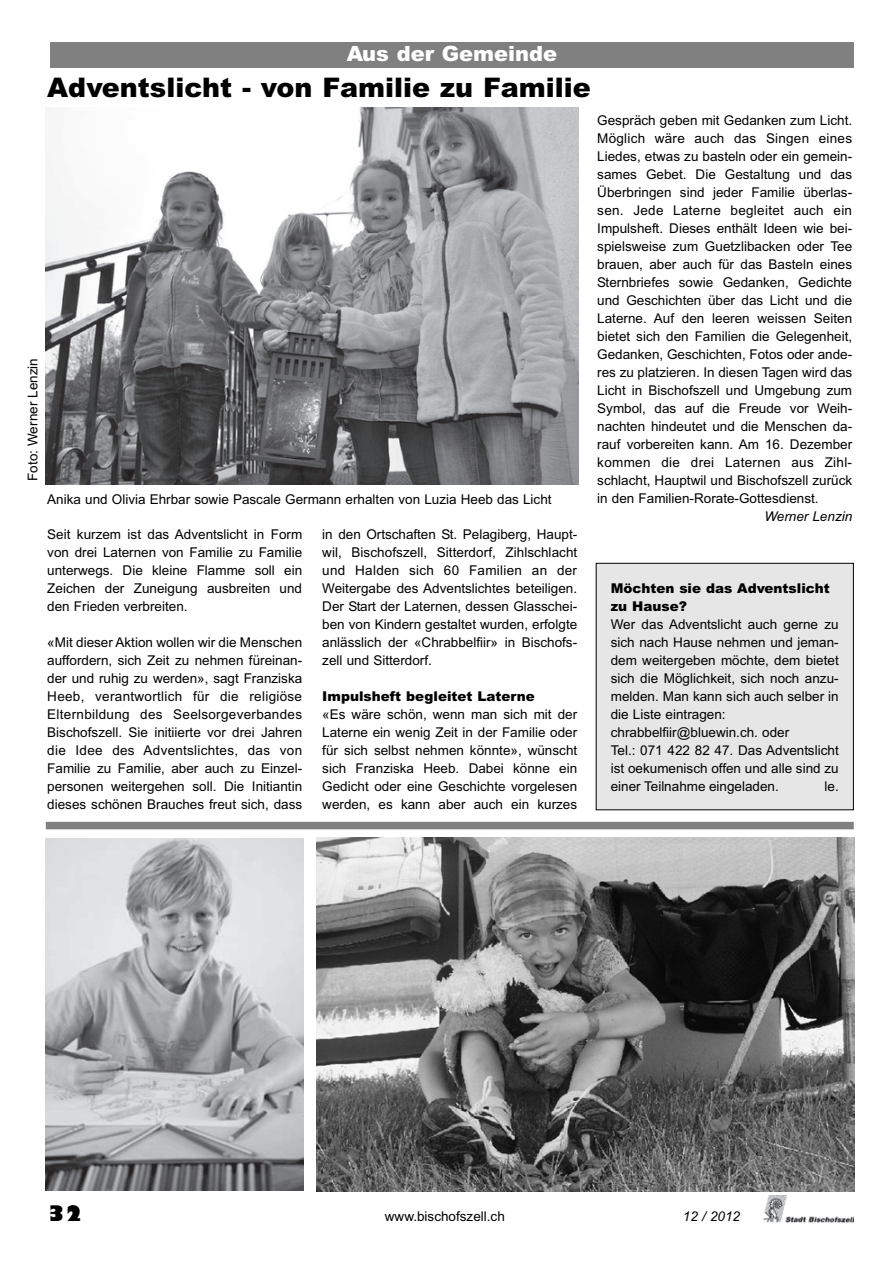
<style>
.page{position:relative;width:893px;height:1263px;background:#fff}
.page>*{position:absolute;margin:0;border:0;box-sizing:border-box;transform-origin:0 0}
.t1{font:900 27px "Arial";color:#000}
.t2{font:900 21px "Arial";color:#fff}
.t3{font:800 21px "Gill Sans";color:#000}
.t4{font:13.5px/18px "Arial";color:#000;text-align:justify}
.t5{font:900 13.5px/18px "Arial";color:#000}
.t6{font:italic 13.5px "Arial";color:#000}
</style>
<div class="page">
<img style="left:763px;top:1195px;width:91px;height:28px">
<div style="left:50px;top:42px;width:804px;height:25px;background:#808080"></div>
<div style="left:596px;top:564px;width:257px;height:245px;background:#e6e6e6"></div>
<div style="left:596px;top:563px;width:258px;height:247px;border:1px solid #000"></div>
<img style="left:46px;top:108px;width:533px;height:376px">
<div style="left:46px;top:822px;width:808px;height:7px;background:#808080"></div>
<img style="left:46px;top:838px;width:258px;height:352px">
<img style="left:316px;top:838px;width:539px;height:353px">
<p class="t4" style="left:24px;top:481px;width:124px;rotate:-90deg">Foto: Werner Lenzin</p>
<h2 class="t2" style="left:347px;top:46px;width:212px">Aus der Gemeinde</h2>
<h1 class="t1" style="left:47px;top:77px;width:545px">Adventslicht - von Familie zu Familie</h1>
<p class="t4" style="left:47px;top:491px;width:506px">Anika und Olivia Ehrbar sowie Pascale Germann erhalten von Luzia Heeb das Licht</p>
<p class="t4" style="left:47px;top:526px;width:256px">Seit kurzem ist das Adventslicht in Form von drei Laternen von Familie zu Familie unterwegs. Die kleine Flamme soll ein Zeichen der Zuneigung ausbreiten und den Frieden verbreiten.</p>
<p class="t4" style="left:47px;top:634px;width:256px">«Mit dieser Aktion wollen wir die Menschen auffordern, sich Zeit zu nehmen füreinan&shy;der und ruhig zu werden», sagt Franziska Heeb, verantwortlich für die religiöse Elternbildung des Seelsorgeverbandes Bischofszell. Sie initiierte vor drei Jahren die Idee des Adventslichtes, das von Familie zu Familie, aber auch zu Einzel&shy;personen weitergehen soll. Die Initiantin dieses schönen Brauches freut sich, dass</p>
<p class="t4" style="left:322px;top:526px;width:257px">in den Ortschaften St. Pelagiberg, Haupt&shy;wil, Bischofszell, Sitterdorf, Zihlschlacht und Halden sich 60 Familien an der Weitergabe des Adventslichtes beteiligen.<br>Der Start der Laternen, dessen Glasschei&shy;ben von Kindern gestaltet wurden, erfolgte anlässlich der «Chrabbelfiir» in Bischofs&shy;zell und Sitterdorf.</p>
<p class="t5" style="left:322px;top:689px;width:214px">Impulsheft begleitet Laterne</p>
<p class="t4" style="left:322px;top:706px;width:256px">«Es wäre schön, wenn man sich mit der Laterne ein wenig Zeit in der Familie oder für sich selbst nehmen könnte», wünscht sich Franziska Heeb. Dabei könne ein Gedicht oder eine Geschichte vorgelesen werden, es kann aber auch ein kurzes</p>
<p class="t4" style="left:597px;top:112px;width:256px">Gespräch geben mit Gedanken zum Licht.<br>Möglich wäre auch das Singen eines Liedes, etwas zu basteln oder ein gemein&shy;sames Gebet. Die Gestaltung und das Überbringen sind jeder Familie überlas&shy;sen. Jede Laterne begleitet auch ein Impulsheft. Dieses enthält Ideen wie bei&shy;spielsweise zum Guetzlibacken oder Tee brauen, aber auch für das Basteln eines Sternbriefes sowie Gedanken, Gedichte und Geschichten über das Licht und die Laterne. Auf den leeren weissen Seiten bietet sich den Familien die Gelegenheit, Gedanken, Geschichten, Fotos oder ande&shy;res zu platzieren. In diesen Tagen wird das Licht in Bischofszell und Umgebung zum Symbol, das auf die Freude vor Weih&shy;nachten hindeutet und die Menschen da&shy;rauf vorbereiten kann. Am 16. Dezember kommen die drei Laternen aus Zihl&shy;schlacht, Hauptwil und Bischofszell zurück in den Familien-Rorate-Gottesdienst.</p>
<p class="t6" style="left:764px;top:511px;width:89px">Werner Lenzin</p>
<p class="t5" style="left:611px;top:581px;width:220px">Möchten sie das Adventslicht zu Hause?</p>
<p class="t4" style="left:611px;top:616px;width:229px;text-align:left">Wer das Adventslicht auch gerne zu sich nach Hause nehmen und jeman&shy;dem weitergeben möchte, dem bietet sich die Möglichkeit, sich noch anzu&shy;melden. Man kann sich auch selber in die Liste eintragen: chrabbelfiir@bluewin.ch. oder<br>Tel.: 071 422 82 47. Das Adventslicht ist oekumenisch offen und alle sind zu einer Teilnahme eingeladen.</p>
<p class="t4" style="left:824px;top:778px;width:16px">le.</p>
<h2 class="t3" style="left:47px;top:1202px;width:37px">32</h2>
<p class="t4" style="left:385px;top:1208px;width:122px">www.bischofszell.ch</p>
<p class="t6" style="left:683px;top:1211px;width:59px">12 / 2012</p>
</div>
